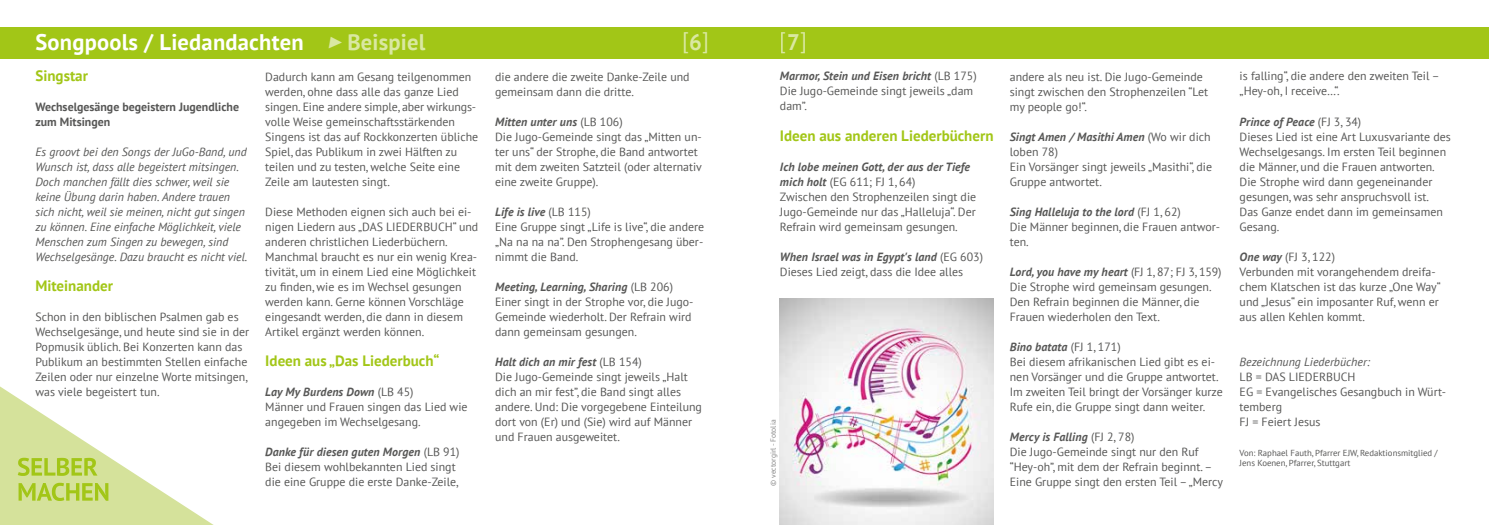
<style>
.page{position:relative;width:1489px;height:525px;background:#fff}
.page>*{position:absolute;margin:0;border:0;box-sizing:border-box;transform-origin:0 0}
.t1{font:700 22.5px "PT Sans";letter-spacing:.01em;color:#fff}
.t2{font:22.5px "PT Sans";color:#fff}
.t3{font:700 15px "PT Sans";color:#a2c617}
.t4{font:11.88px/15px "PT Sans";color:#575756}
.t5{font:italic 11.88px/15px "PT Sans";color:#575756}
.t6{font:700 11.88px/15px "PT Sans";color:#575756}
.t7{font:8.75px/10px "PT Sans";color:#575756}
.t8{font:7.5px "PT Sans";color:#878787}
.s1{font-family:"Minion Pro";font-weight:400;font-style:italic;font-size:25px}
.s2{font-weight:700}
.s3{font-weight:700;font-style:italic}
</style>
<div class="page">
<div style="left:0;top:27px;width:1488px;height:32px;background:#a2c617"></div>
<svg style="left:0;top:386px;width:212px;height:138px"></svg>
<svg style="left:19px;top:482px;width:89px;height:18px;background:#bcd45b"></svg>
<svg style="left:18px;top:457px;width:79px;height:18px"></svg>
<img style="left:780px;top:298px;width:213px;height:226px">
<h1 class="t1" style="left:35px;top:28px;width:391px">Songpools / Liedandachten <span class="s1">▶</span>Beispiel</h1>
<h1 class="t2" style="left:682px;top:26px;width:28px">[<span class="s2">6</span>]</h1>
<h1 class="t2" style="left:780px;top:26px;width:28px">[<span class="s2">7</span>]</h1>
<p class="t3" style="left:35px;top:65px;width:54px">Singstar</p>
<p class="t6" style="left:35px;top:99px;width:205px">Wechselgesänge begeistern Jugendliche zum Mitsingen</p>
<p class="t5" style="left:35px;top:143px;width:213px">Es groovt bei den Songs der JuGo-Band, und Wunsch ist, dass alle begeistert mitsingen.<br>Doch manchen fällt dies schwer, weil sie keine Übung darin haben. Andere trauen sich nicht, weil sie meinen, nicht gut singen zu können. Eine einfache Möglichkeit, viele Menschen zum Singen zu bewegen, sind Wechselgesänge. Dazu braucht es nicht viel.</p>
<p class="t3" style="left:35px;top:275px;width:79px">Miteinander</p>
<p class="t4" style="left:35px;top:308px;width:215px">Schon in den biblischen Psalmen gab es Wechselgesänge, und heute sind sie in der Popmusik üblich. Bei Konzerten kann das Publikum an bestimmten Stellen einfache Zeilen oder nur einzelne Worte mitsingen, was viele begeistert tun.</p>
<p class="t4" style="left:265px;top:68px;width:214px">Dadurch kann am Gesang teilgenommen werden, ohne dass alle das ganze Lied singen. Eine andere simple, aber wirkungs&shy;volle Weise gemeinschaftsstärkenden Singens ist das auf Rockkonzerten übliche Spiel, das Publikum in zwei Hälften zu teilen und zu testen, welche Seite eine Zeile am lautesten singt.</p>
<p class="t4" style="left:265px;top:203px;width:214px">Diese Methoden eignen sich auch bei ei&shy;nigen Liedern aus „DAS LIEDERBUCH“ und anderen christlichen Liederbüchern.<br>Manchmal braucht es nur ein wenig Krea&shy;tivität, um in einem Lied eine Möglichkeit zu finden, wie es im Wechsel gesungen werden kann. Gerne können Vorschläge eingesandt werden, die dann in diesem Artikel ergänzt werden können.</p>
<p class="t3" style="left:265px;top:350px;width:176px">Ideen aus „Das Liederbuch“</p>
<p class="t4" style="left:265px;top:383px;width:204px"><span class="s3">Lay My Burdens Down</span> (LB 45)<br>Männer und Frauen singen das Lied wie angegeben im Wechselgesang.</p>
<p class="t4" style="left:265px;top:443px;width:196px"><span class="s3">Danke für diesen guten Morgen</span> (LB 91)<br>Bei diesem wohlbekannten Lied singt die eine Gruppe die erste Danke-Zeile,</p>
<p class="t4" style="left:495px;top:68px;width:196px">die andere die zweite Danke-Zeile und gemeinsam dann die dritte.</p>
<p class="t4" style="left:495px;top:113px;width:208px"><span class="s3">Mitten unter uns</span> (LB 106)<br>Die Jugo-Gemeinde singt das „Mitten un&shy;ter uns“ der Strophe, die Band antwortet mit dem zweiten Satzteil (oder alternativ eine zweite Gruppe).</p>
<p class="t4" style="left:495px;top:203px;width:210px"><span class="s3">Life is live</span> (LB 115)<br>Eine Gruppe singt „Life is live“, die andere „Na na na na”. Den Strophengesang über&shy;nimmt die Band.</p>
<p class="t4" style="left:495px;top:278px;width:200px"><span class="s3">Meeting, Learning, Sharing</span> (LB 206)<br>Einer singt in der Strophe vor, die Jugo-Gemeinde wiederholt. Der Refrain wird dann gemeinsam gesungen.</p>
<p class="t4" style="left:495px;top:353px;width:208px"><span class="s3">Halt dich an mir fest</span> (LB 154)<br>Die Jugo-Gemeinde singt jeweils „Halt dich an mir fest”, die Band singt alles andere. Und: Die vorgegebene Einteilung dort von (Er) und (Sie) wird auf Männer und Frauen ausgeweitet.</p>
<p class="t4" style="left:780px;top:68px;width:198px"><span class="s3">Marmor, Stein und Eisen bricht</span> (LB 175)<br>Die Jugo-Gemeinde singt jeweils „dam dam”.</p>
<p class="t3" style="left:780px;top:125px;width:215px">Ideen aus anderen Liederbüchern</p>
<p class="t4" style="left:780px;top:158px;width:198px"><span class="s3">Ich lobe meinen Gott, der aus der Tiefe mich holt</span> (EG 611; FJ 1, 64)<br>Zwischen den Strophenzeilen singt die Jugo-Gemeinde nur das „Halleluja“. Der Refrain wird gemeinsam gesungen.</p>
<p class="t4" style="left:780px;top:248px;width:204px"><span class="s3">When Israel was in Egypt's land</span> (EG 603)<br>Dieses Lied zeigt, dass die Idee alles</p>
<p class="t8" style="left:768px;top:485px;width:68px;rotate:-90deg">© vectorgirl - Fotolia</p>
<p class="t4" style="left:1009px;top:68px;width:200px">andere als neu ist. Die Jugo-Gemeinde singt zwischen den Strophenzeilen “Let my people go!“.</p>
<p class="t4" style="left:1009px;top:128px;width:204px"><span class="s3">Singt Amen / Masithi Amen</span> (Wo wir dich loben 78)<br>Ein Vorsänger singt jeweils „Masithi“, die<br>Gruppe antwortet.</p>
<p class="t4" style="left:1009px;top:203px;width:212px"><span class="s3">Sing Halleluja to the lord</span> (FJ 1, 62)<br>Die Männer beginnen, die Frauen antwor&shy;ten.</p>
<p class="t4" style="left:1009px;top:263px;width:213px"><span class="s3">Lord, you have my heart</span> (FJ 1, 87; FJ 3, 159)<br>Die Strophe wird gemeinsam gesungen.<br>Den Refrain beginnen die Männer, die Frauen wiederholen den Text.</p>
<p class="t4" style="left:1009px;top:338px;width:214px"><span class="s3">Bino batata</span> (FJ 1, 171)<br>Bei diesem afrikanischen Lied gibt es ei&shy;nen Vorsänger und die Gruppe antwortet.<br>Im zweiten Teil bringt der Vorsänger kurze Rufe ein, die Gruppe singt dann weiter.</p>
<p class="t4" style="left:1009px;top:428px;width:215px"><span class="s3">Mercy is Falling</span> (FJ 2, 78)<br>Die Jugo-Gemeinde singt nur den Ruf “Hey-oh”, mit dem der Refrain beginnt. – Eine Gruppe singt den ersten Teil – „Mercy</p>
<p class="t4" style="left:1239px;top:68px;width:201px">is falling“, die andere den zweiten Teil – „Hey-oh, I receive…“.</p>
<p class="t4" style="left:1239px;top:113px;width:213px"><span class="s3">Prince of Peace</span> (FJ 3, 34)<br>Dieses Lied ist eine Art Luxusvariante des Wechselgesangs. Im ersten Teil beginnen die Männer, und die Frauen antworten.<br>Die Strophe wird dann gegeneinander gesungen, was sehr anspruchsvoll ist.<br>Das Ganze endet dann im gemeinsamen Gesang.</p>
<p class="t4" style="left:1239px;top:248px;width:203px"><span class="s3">One way</span> (FJ 3, 122)<br>Verbunden mit vorangehendem dreifa&shy;chem Klatschen ist das kurze „One Way“ und „Jesus“ ein imposanter Ruf, wenn er aus allen Kehlen kommt.</p>
<p class="t5" style="left:1239px;top:353px;width:132px">Bezeichnung Liederbücher:</p>
<p class="t4" style="left:1239px;top:368px;width:208px">LB = DAS LIEDERBUCH<br>EG = Evangelisches Gesangbuch in Würt&shy;temberg<br>FJ = Feiert Jesus</p>
<p class="t7" style="left:1239px;top:447px;width:199px">Von: Raphael Fauth, Pfarrer EJW, Redaktionsmitglied /<br>Jens Koenen, Pfarrer, Stuttgart</p>
</div>
